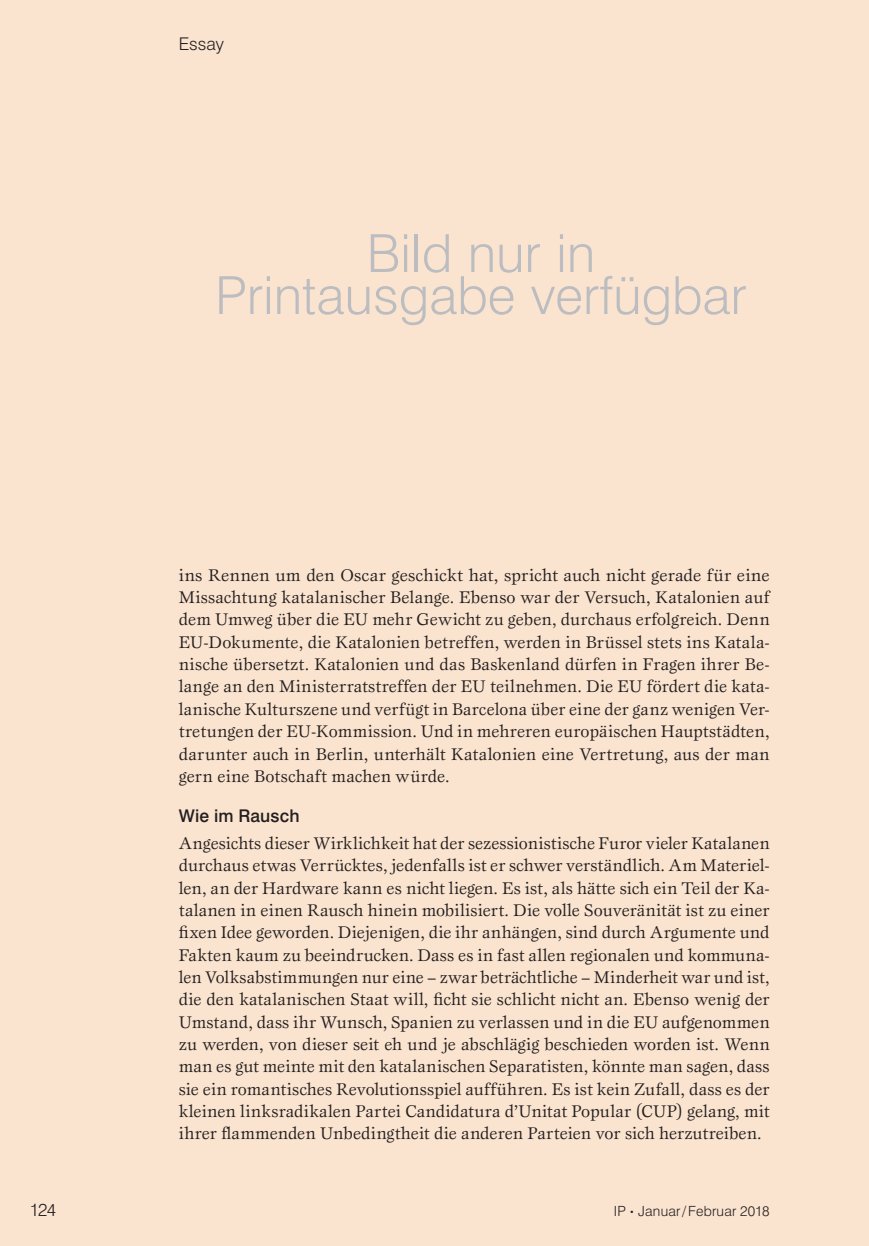
<style>
.page{position:relative;width:869px;height:1246px;background:#fff}
.page>*{position:absolute;margin:0;border:0;box-sizing:border-box;transform-origin:0 0}
.t1{font:300 52.5px/42px "Swiss 721 BT";color:#bcbdc0;text-align:center}
.Fließtext{font:17.5px/22.4px "Esprit Std";letter-spacing:.005em;color:#231f20;text-align:justify}
.Zwischentitel_2sp{font:500 17.5px "Swiss 721 BT";letter-spacing:.005em;color:#231f20}
.t2{font:300 17.5px "Swiss 721 BT";letter-spacing:-.005em;color:#231f20}
.t3{font:300 14px "Swiss 721 BT";letter-spacing:.015em;color:#231f20}
.s1{font-size:8.4px}
</style>
<div class="page">
<div style="left:0;top:0;width:868px;height:1245px;background:#fbe4cf"></div>
<p class="t2" style="left:179px;top:33px;width:47px">Essay</p>
<p class="t1" style="left:215px;top:232px;width:533px">Bild nur in<br>Printausgabe verfügbar</p>
<p class="Fließtext" style="left:179px;top:563px;width:592px">ins Rennen um den Oscar geschickt hat, spricht auch nicht gerade für eine Missachtung katalanischer Belange. Ebenso war der Versuch, Katalonien auf dem Umweg über die EU mehr Gewicht zu geben, durchaus erfolgreich. Denn EU-Dokumente, die Katalonien betreffen, werden in Brüssel stets ins Katala&shy;nische übersetzt. Katalonien und das Baskenland dürfen in Fragen ihrer Be&shy;lange an den Ministerratstreffen der EU teilnehmen. Die EU fördert die kata&shy;lanische Kulturszene und verfügt in Barcelona über eine der ganz wenigen Ver&shy;tretungen der EU-Kommission. Und in mehreren europäischen Hauptstädten, darunter auch in Berlin, unterhält Katalonien eine Vertretung, aus der man gern eine Botschaft machen würde.</p>
<p class="Zwischentitel_2sp" style="left:179px;top:804px;width:122px">Wie im Rausch</p>
<p class="Fließtext" style="left:179px;top:831px;width:592px">Angesichts dieser Wirklichkeit hat der sezessionistische Furor vieler Katalanen durchaus etwas Verrücktes, jedenfalls ist er schwer verständlich. Am Materiel&shy;len, an der Hardware kann es nicht liegen. Es ist, als hätte sich ein Teil der Ka&shy;talanen in einen Rausch hinein mobilisiert. Die volle Souveränität ist zu einer fixen Idee geworden. Diejenigen, die ihr anhängen, sind durch Argumente und Fakten kaum zu beeindrucken. Dass es in fast allen regionalen und kommuna&shy;len Volksabstimmungen nur eine – zwar beträchtliche – Minderheit war und ist, die den katalanischen Staat will, ficht sie schlicht nicht an. Ebenso wenig der Umstand, dass ihr Wunsch, Spanien zu verlassen und in die EU aufgenommen zu werden, von dieser seit eh und je abschlägig beschieden worden ist. Wenn man es gut meinte mit den katalanischen Separatisten, könnte man sagen, dass sie ein romantisches Revolutionsspiel aufführen. Es ist kein Zufall, dass es der kleinen linksradikalen Partei Candidatura d’Unitat Popular (CUP) gelang, mit ihrer flammenden Unbedingtheit die anderen Parteien vor sich herzutreiben.</p>
<p class="t2" style="left:30px;top:1198px;width:28px">124</p>
<p class="t3" style="left:613px;top:1202px;width:157px">IP <span class="s1">•</span> Januar/Februar 2018</p>
</div>
